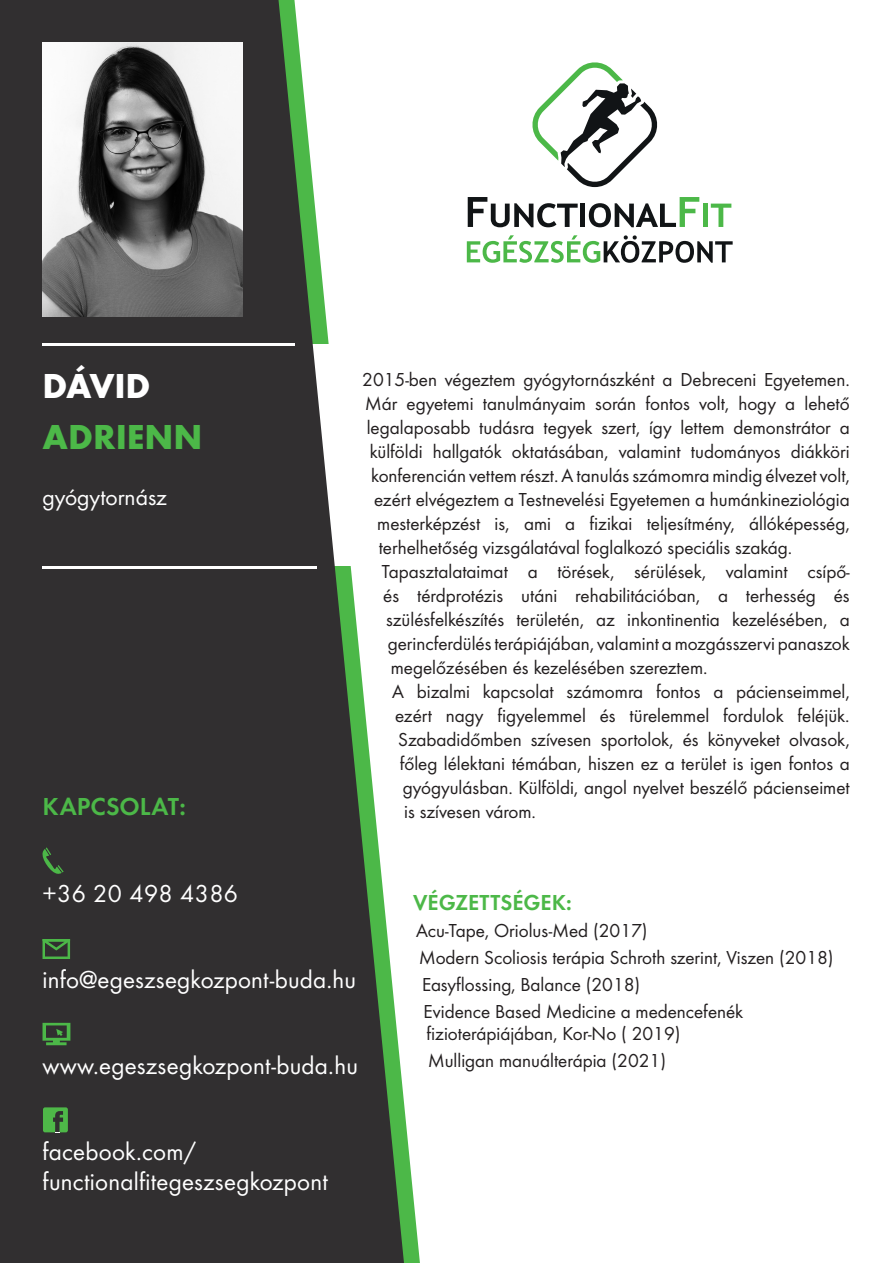
<style>
.page{position:relative;width:893px;height:1263px;background:#fff}
.page>*{position:absolute;margin:0;border:0;box-sizing:border-box;transform-origin:0 0}
.t1{font:700 36px "Futura";color:#4cb848}
.t2{font:700 36px "Futura";letter-spacing:-.025em;color:#fff}
.t3{font:25.5px/30px "Futura Boo";letter-spacing:.01em;color:#fff}
.t4{font:25.5px "Futura Dem";color:#4cb848}
.t5{font:24px "Futura Boo";color:#fff}
.t6{font:22.5px "Futura Dem";color:#4cb848}
.t7{font:19.5px/22.5px "Futura Boo";color:#231f20}
</style>
<div class="page">
<svg style="left:0;top:0;width:404px;height:1263px;background:#4e514d"></svg>
<hr style="left:43px;top:343px;width:252px;height:3px;background:#fff">
<svg style="left:532px;top:62px;width:126px;height:125px"></svg>
<svg style="left:468px;top:197px;width:110px;height:30px"></svg>
<div style="left:580px;top:204px;width:5px;height:23px;background:#111416"></div>
<svg style="left:589px;top:197px;width:110px;height:30px"></svg>
<div style="left:703px;top:204px;width:5px;height:23px;background:#4cb848"></div>
<svg style="left:711px;top:204px;width:20px;height:23px"></svg>
<svg style="left:467px;top:235px;width:266px;height:28px"></svg>
<img style="left:43px;top:43px;width:200px;height:273px">
<svg style="left:41px;top:847px;width:23px;height:27px"></svg>
<svg style="left:43px;top:939px;width:27px;height:20px"></svg>
<svg style="left:43px;top:1023px;width:27px;height:22px"></svg>
<svg style="left:43px;top:1107px;width:25px;height:26px"></svg>
<hr style="left:43px;top:566px;width:274px;height:3px;background:#fff">
<p class="t2" style="left:43px;top:361px;width:109px">DÁVID</p>
<p class="t1" style="left:43px;top:412px;width:162px">ADRIENN</p>
<p class="t5" style="left:43px;top:480px;width:126px">gyógytornász</p>
<p class="t4" style="left:43px;top:789px;width:145px">KAPCSOLAT:</p>
<p class="t7" style="left:362px;top:367px;width:489px">2015-ben végeztem gyógytornászként a Debreceni Egyetemen.</p>
<p class="t7" style="left:365px;top:391px;width:486px">Már egyetemi tanulmányaim során fontos volt, hogy a lehető</p>
<p class="t7" style="left:367px;top:415px;width:485px">legalaposabb tudásra tegyek szert, így lettem demonstrátor a</p>
<p class="t7" style="left:370px;top:439px;width:482px">külföldi hallgatók oktatásában, valamint tudományos diákköri</p>
<p class="t7" style="left:371px;top:463px;width:480px">konferencián vettem részt. A tanulás számomra mindig élvezet volt,</p>
<p class="t7" style="left:374px;top:487px;width:477px">ezért elvégeztem a Testnevelési Egyetemen a humánkineziológia</p>
<p class="t7" style="left:377px;top:511px;width:474px">mesterképzést is, ami a fizikai teljesítmény, állóképesség,</p>
<p class="t7" style="left:379px;top:535px;width:415px">terhelhetőség vizsgálatával foglalkozó speciális szakág.</p>
<p class="t7" style="left:382px;top:559px;width:470px">Tapasztalataimat a törések, sérülések, valamint csípő-</p>
<p class="t7" style="left:383px;top:583px;width:468px">és térdprotézis utáni rehabilitációban, a terhesség és</p>
<p class="t7" style="left:386px;top:607px;width:465px">szülésfelkészítés területén, az inkontinentia kezelésében, a</p>
<p class="t7" style="left:388px;top:631px;width:464px">gerincferdülés terápiájában, valamint a mozgásszervi panaszok</p>
<p class="t7" style="left:391px;top:655px;width:318px">megelőzésében és kezelésében szereztem.</p>
<p class="t7" style="left:392px;top:679px;width:459px">A bizalmi kapcsolat számomra fontos a pácienseimmel,</p>
<p class="t7" style="left:395px;top:703px;width:456px">ezért nagy figyelemmel és türelemmel fordulok feléjük.</p>
<p class="t7" style="left:398px;top:727px;width:453px">Szabadidőmben szívesen sportolok, és könyveket olvasok,</p>
<p class="t7" style="left:400px;top:751px;width:451px">főleg lélektani témában, hiszen ez a terület is igen fontos a</p>
<p class="t7" style="left:403px;top:775px;width:448px">gyógyulásban. Külföldi, angol nyelvet beszélő pácienseimet</p>
<p class="t7" style="left:404px;top:799px;width:133px">is szívesen várom.</p>
<p class="t3" style="left:43px;top:877px;width:197px">+36 20 498 4386</p>
<p class="t3" style="left:43px;top:963px;width:315px">info@egeszsegkozpont-buda.hu</p>
<p class="t3" style="left:43px;top:1049px;width:317px">www.egeszsegkozpont-buda.hu</p>
<p class="t3" style="left:43px;top:1135px;width:287px">facebook.com/ functionalfitegeszsegkozpont</p>
<p class="t6" style="left:413px;top:887px;width:160px">VÉGZETTSÉGEK:</p>
<p class="t7" style="left:416px;top:918px;width:233px">Acu-Tape, Oriolus-Med (2017)</p>
<p class="t7" style="left:419px;top:945px;width:416px">Modern Scoliosis terápia Schroth szerint, Viszen (2018)</p>
<p class="t7" style="left:422px;top:972px;width:220px">Easyflossing, Balance (2018)</p>
<p class="t7" style="left:424px;top:999px;width:321px">Evidence Based Medicine a medencefenék fizioterápiájában, Kor-No ( 2019)</p>
<p class="t7" style="left:428px;top:1048px;width:239px">Mulligan manuálterápia (2021)</p>
</div>
